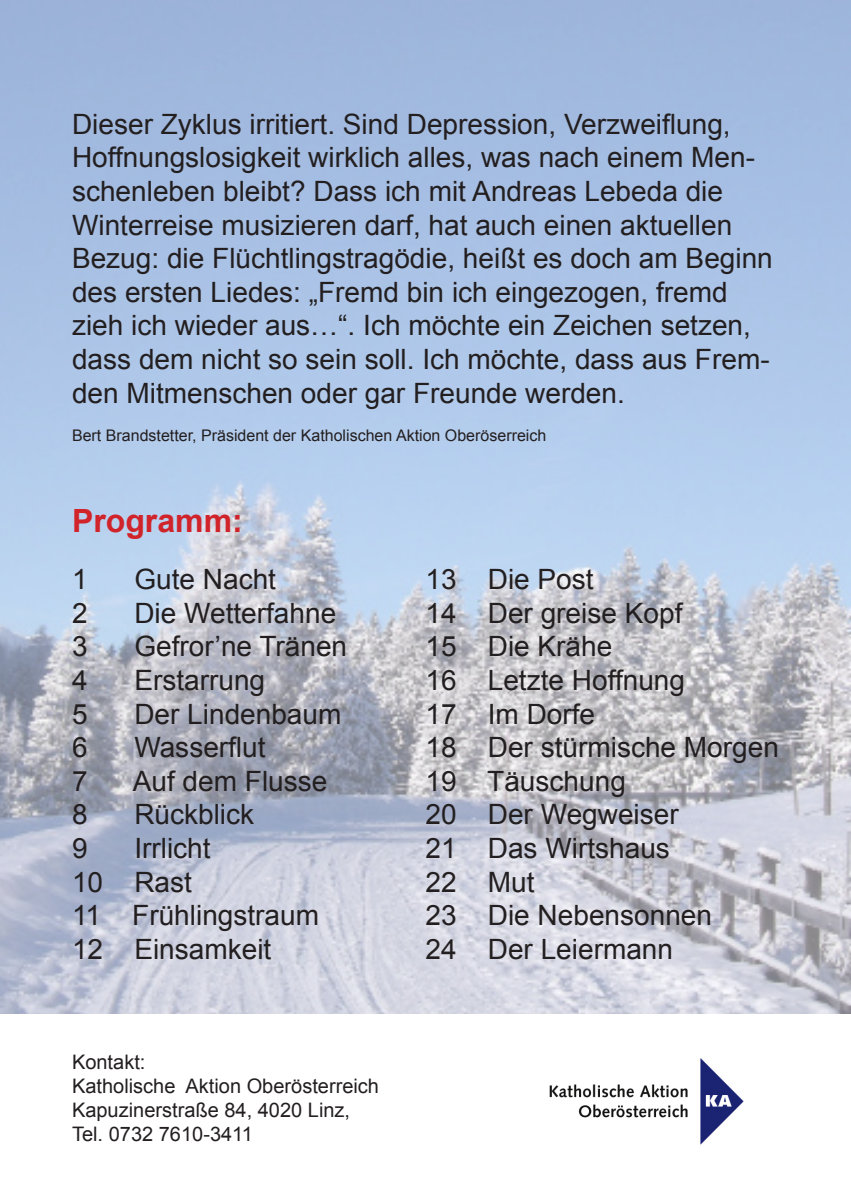
<style>
.page{position:relative;width:851px;height:1191px;background:#fff}
.page>*{position:absolute;margin:0;border:0;box-sizing:border-box;transform-origin:0 0}
.t1{font:700 32px "Arial";color:#d1232a}
.t2{font:28px/33.6px "Arial";color:#231f20}
.t3{font:20px "Arial";color:#231f20}
.t4{font:16px "Arial";color:#231f20}
</style>
<div class="page">
<img style="left:0;top:0;width:850px;height:1013px">
<img style="left:549px;top:1058px;width:195px;height:87px">
<p class="t2" style="left:72px;top:107px;width:702px">Dieser Zyklus irritiert. Sind Depression, Verzweiflung, Hoffnungslosigkeit wirklich alles, was nach einem Men&shy;schenleben bleibt? Dass ich mit Andreas Lebeda die Winterreise musizieren darf, hat auch einen aktuellen Bezug: die Flüchtlingstragödie, heißt es doch am Beginn des ersten Liedes: „Fremd bin ich eingezogen, fremd zieh ich wieder aus…“. Ich möchte ein Zeichen setzen, dass dem nicht so sein soll. Ich möchte, dass aus Frem&shy;den Mitmenschen oder gar Freunde werden.</p>
<p class="t4" style="left:72px;top:424px;width:476px">Bert Brandstetter, Präsident der Katholischen Aktion Oberöserreich</p>
<p class="t1" style="left:72px;top:498px;width:172px">Programm:</p>
<p class="t2" style="left:72px;top:562px;width:17px">1</p>
<p class="t2" style="left:134px;top:562px;width:143px">Gute Nacht</p>
<p class="t2" style="left:72px;top:596px;width:17px">2</p>
<p class="t2" style="left:134px;top:596px;width:203px">Die Wetterfahne</p>
<p class="t2" style="left:72px;top:629px;width:17px">3</p>
<p class="t2" style="left:134px;top:629px;width:214px">Gefror’ne Tränen</p>
<p class="t2" style="left:72px;top:663px;width:17px">4</p>
<p class="t2" style="left:134px;top:663px;width:132px">Erstarrung</p>
<p class="t2" style="left:72px;top:696px;width:17px">5</p>
<p class="t2" style="left:134px;top:696px;width:208px">Der Lindenbaum</p>
<p class="t2" style="left:72px;top:730px;width:17px">6</p>
<p class="t2" style="left:134px;top:730px;width:133px">Wasserflut</p>
<p class="t2" style="left:72px;top:764px;width:17px">7</p>
<p class="t2" style="left:133px;top:764px;width:196px">Auf dem Flusse</p>
<p class="t2" style="left:72px;top:797px;width:17px">8</p>
<p class="t2" style="left:134px;top:797px;width:121px">Rückblick</p>
<p class="t2" style="left:72px;top:831px;width:17px">9</p>
<p class="t2" style="left:134px;top:831px;width:78px">Irrlicht</p>
<p class="t2" style="left:72px;top:864px;width:121px">10 Rast</p>
<p class="t2" style="left:72px;top:898px;width:248px">11 Frühlingstraum</p>
<p class="t2" style="left:72px;top:932px;width:201px">12 Einsamkeit</p>
<p class="t3" style="left:72px;top:1048px;width:75px">Kontakt:</p>
<p class="t3" style="left:72px;top:1072px;width:308px">Katholische Aktion Oberösterreich</p>
<p class="t3" style="left:72px;top:1096px;width:279px">Kapuzinerstraße 84, 4020 Linz,</p>
<p class="t3" style="left:72px;top:1120px;width:182px">Tel. 0732 7610-3411</p>
<p class="t2" style="left:425px;top:562px;width:170px">13 Die Post</p>
<p class="t2" style="left:425px;top:596px;width:258px">14 Der greise Kopf</p>
<p class="t2" style="left:425px;top:629px;width:188px">15 Die Krähe</p>
<p class="t2" style="left:425px;top:663px;width:261px">16 Letzte Hoffnung</p>
<p class="t2" style="left:425px;top:696px;width:171px">17 Im Dorfe</p>
<p class="t2" style="left:425px;top:730px;width:355px">18 Der stürmische Morgen</p>
<p class="t2" style="left:425px;top:764px;width:202px">19 Täuschung</p>
<p class="t2" style="left:425px;top:797px;width:255px">20 Der Wegweiser</p>
<p class="t2" style="left:425px;top:831px;width:246px">21 Das Wirtshaus</p>
<p class="t2" style="left:425px;top:864px;width:110px">22 Mut</p>
<p class="t2" style="left:425px;top:898px;width:288px">23 Die Nebensonnen</p>
<p class="t2" style="left:425px;top:932px;width:249px">24 Der Leiermann</p>
</div>
